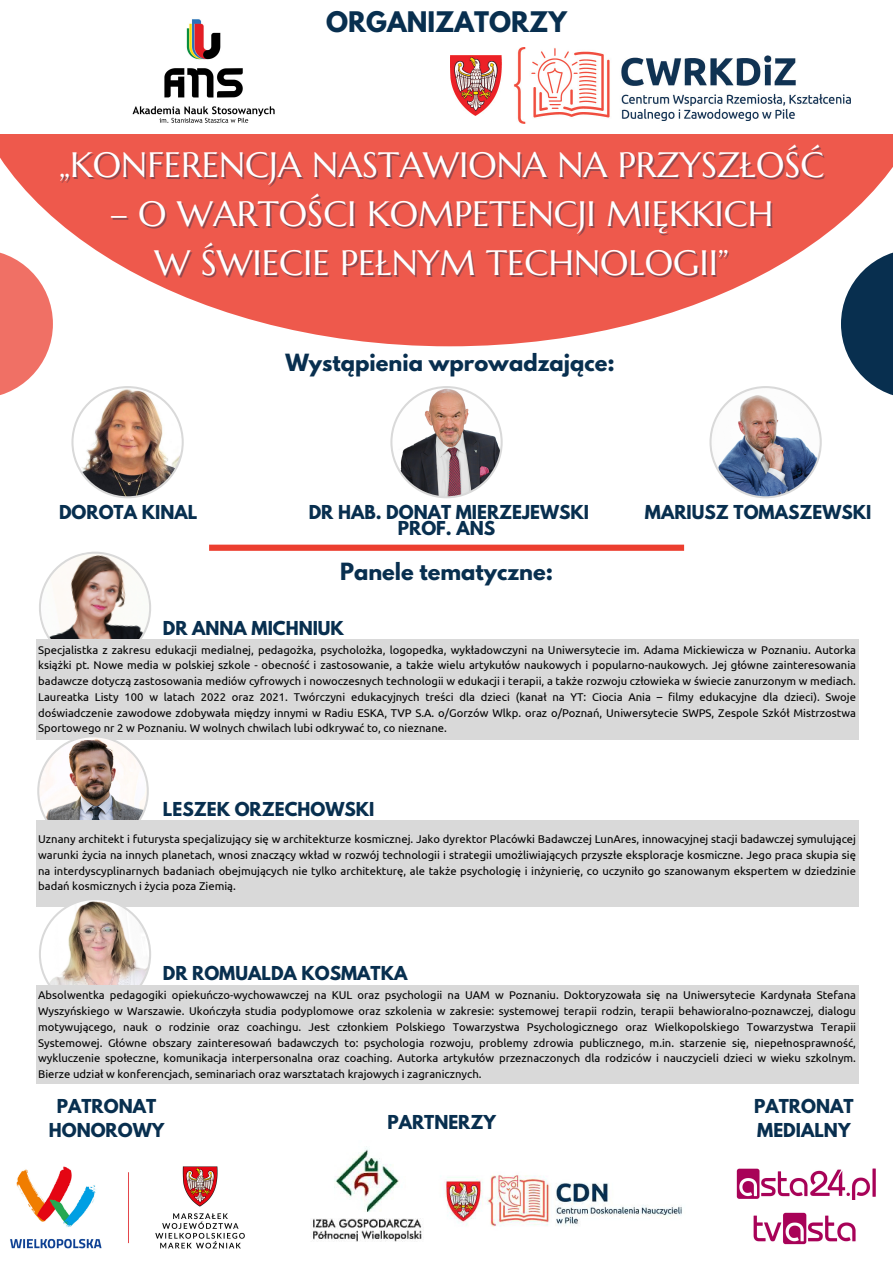
<style>
.page{position:relative;width:893px;height:1263px;background:#fff}
.page>*{position:absolute;margin:0;border:0;box-sizing:border-box;transform-origin:0 0}
.t1{font:35.25px "Marcellus";color:#fff}
.t2{font:700 25.12px "League Spartan";color:#082f4f}
.t3{font:700 21px "League Spartan";color:#082f4f}
.t4{font:700 17.02px/15.8px "League Spartan";color:#082f4f;text-align:center}
.t5{font:11.25px/15.8px "Ubuntu";color:#000;text-align:justify}
</style>
<div class="page">
<svg style="left:0;top:134px;width:893px;height:212px;fill:#ee594c"></svg>
<img style="left:450px;top:47px;width:400px;height:77px">
<img style="left:71px;top:386px;width:113px;height:112px">
<svg style="left:841px;top:249px;width:52px;height:147px;fill:#082f4f"></svg>
<svg style="left:39px;top:551px;width:112px;height:88px"></svg>
<div style="left:36px;top:639px;width:822px;height:100px;background:#d9d9d9"></div>
<svg style="left:0;top:249px;width:53px;height:146px;fill:#f07065"></svg>
<img style="left:10px;top:1166px;width:235px;height:83px">
<img style="left:444px;top:1175px;width:238px;height:52px">
<img style="left:736px;top:1168px;width:140px;height:32px">
<img style="left:312px;top:1146px;width:110px;height:96px">
<img style="left:753px;top:1212px;width:103px;height:33px">
<svg style="left:390px;top:386px;width:113px;height:112px"></svg>
<svg style="left:709px;top:386px;width:113px;height:112px"></svg>
<img style="left:132px;top:19px;width:143px;height:104px">
<div style="left:209px;top:545px;width:475px;height:6px;background:#ec3e2f"></div>
<img style="left:37px;top:737px;width:112px;height:83px">
<div style="left:36px;top:820px;width:822px;height:86px;background:#d9d9d9"></div>
<svg style="left:39px;top:900px;width:112px;height:85px"></svg>
<div style="left:36px;top:985px;width:822px;height:99px;background:#d9d9d9"></div>
<p class="t2" style="left:326px;top:10px;width:242px">ORGANIZATORZY</p>
<p class="t1" style="left:59px;top:143px;width:767px">„KONFERENCJA NASTAWIONA NA PRZYSZŁOŚĆ</p>
<p class="t1" style="left:110px;top:192px;width:665px">– O WARTOŚCI KOMPETENCJI MIĘKKICH</p>
<p class="t1" style="left:154px;top:241px;width:576px">W ŚWIECIE PEŁNYM TECHNOLOGII”</p>
<p class="t3" style="left:285px;top:352px;width:331px">Wystąpienia wprowadzające:</p>
<p class="t4" style="left:59px;top:506px;width:140px">DOROTA KINAL</p>
<p class="t4" style="left:309px;top:506px;width:282px">DR HAB. DONAT MIERZEJEWSKI<br>PROF. ANS</p>
<p class="t3" style="left:340px;top:561px;width:215px">Panele tematyczne:</p>
<p class="t4" style="left:163px;top:622px;width:183px">DR ANNA MICHNIUK</p>
<p class="t4" style="left:645px;top:506px;width:228px">MARIUSZ TOMASZEWSKI</p>
<p class="t5" style="left:38px;top:642px;width:819px">Specjalistka z zakresu edukacji medialnej, pedagożka, psycholożka, logopedka, wykładowczyni na Uniwersytecie im. Adama Mickiewicza w Poznaniu. Autorka książki pt. Nowe media w polskiej szkole - obecność i zastosowanie, a także wielu artykułów naukowych i popularno-naukowych. Jej główne zainteresowania badawcze dotyczą zastosowania mediów cyfrowych i nowoczesnych technologii w edukacji i terapii, a także rozwoju człowieka w świecie zanurzonym w mediach.<br>Laureatka Listy 100 w latach 2022 oraz 2021. Twórczyni edukacyjnych treści dla dzieci (kanał na YT: Ciocia Ania – filmy edukacyjne dla dzieci). Swoje doświadczenie zawodowe zdobywała między innymi w Radiu ESKA, TVP S.A. o/Gorzów Wlkp. oraz o/Poznań, Uniwersytecie SWPS, Zespole Szkół Mistrzostwa Sportowego nr 2 w Poznaniu. W wolnych chwilach lubi odkrywać to, co nieznane.</p>
<p class="t4" style="left:163px;top:804px;width:213px">LESZEK ORZECHOWSKI</p>
<p class="t5" style="left:38px;top:831px;width:819px">Uznany architekt i futurysta specjalizujący się w architekturze kosmicznej. Jako dyrektor Placówki Badawczej LunAres, innowacyjnej stacji badawczej symulującej warunki życia na innych planetach, wnosi znaczący wkład w rozwój technologii i strategii umożliwiających przyszłe eksploracje kosmiczne. Jego praca skupia się na interdyscyplinarnych badaniach obejmujących nie tylko architekturę, ale także psychologię i inżynierię, co uczyniło go szanowanym ekspertem w dziedzinie badań kosmicznych i życia poza Ziemią.</p>
<p class="t4" style="left:163px;top:968px;width:246px">DR ROMUALDA KOSMATKA</p>
<p class="t5" style="left:38px;top:987px;width:819px">Absolwentka pedagogiki opiekuńczo-wychowawczej na KUL oraz psychologii na UAM w Poznaniu. Doktoryzowała się na Uniwersytecie Kardynała Stefana Wyszyńskiego w Warszawie. Ukończyła studia podyplomowe oraz szkolenia w zakresie: systemowej terapii rodzin, terapii behawioralno-poznawczej, dialogu motywującego, nauk o rodzinie oraz coachingu. Jest członkiem Polskiego Towarzystwa Psychologicznego oraz Wielkopolskiego Towarzystwa Terapii Systemowej. Główne obszary zainteresowań badawczych to: psychologia rozwoju, problemy zdrowia publicznego, m.in. starzenie się, niepełnosprawność, wykluczenie społeczne, komunikacja interpersonalna oraz coaching. Autorka artykułów przeznaczonych dla rodziców i nauczycieli dzieci w wieku szkolnym.<br>Bierze udział w konferencjach, seminariach oraz warsztatach krajowych i zagranicznych.</p>
<p class="t4" style="left:57px;top:1100px;width:101px">PATRONAT</p>
<p class="t4" style="left:49px;top:1124px;width:117px">HONOROWY</p>
<p class="t4" style="left:387px;top:1116px;width:110px">PARTNERZY</p>
<p class="t4" style="left:754px;top:1100px;width:101px">PATRONAT</p>
<p class="t4" style="left:757px;top:1124px;width:95px">MEDIALNY</p>
</div>
